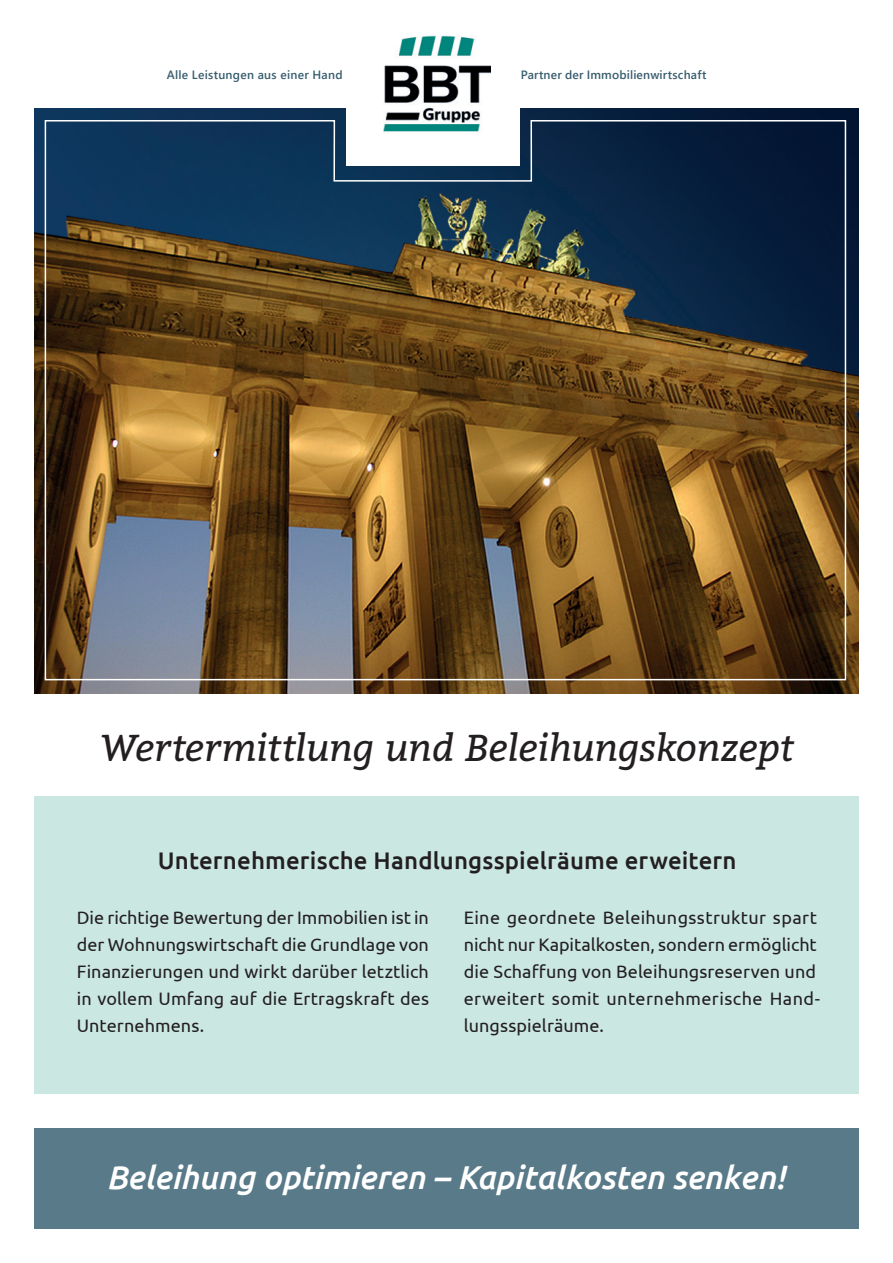
<style>
.page{position:relative;width:893px;height:1263px;background:#fff}
.page>*{position:absolute;margin:0;border:0;box-sizing:border-box;transform-origin:0 0}
.t1{font:italic 37.5px "Bitter";letter-spacing:-.01em;color:#231f20}
.t2{font:italic 500 33px "Ubuntu";color:#fff}
.t3{font:500 24px "Ubuntu";letter-spacing:.005em;color:#231f20}
.t4{font:18px/27px "Ubuntu";letter-spacing:.01em;color:#231f20;text-align:justify}
.t5{font:600 12px "Segoe UI";letter-spacing:.02em;color:#375d6e}
</style>
<div class="page">
<div style="left:34px;top:796px;width:825px;height:298px;background:#cae7e2"></div>
<img style="left:34px;top:108px;width:825px;height:585px">
<svg style="left:44px;top:119px;width:803px;height:562px;background:#5a4b34"></svg>
<div style="left:34px;top:1128px;width:825px;height:101px;background:#587a89"></div>
<div style="left:346px;top:10px;width:174px;height:156px;background:#fff"></div>
<img style="left:384px;top:35px;width:106px;height:97px">
<p class="t5" style="left:167px;top:64px;width:177px">Alle Leistungen aus einer Hand</p>
<p class="t5" style="left:521px;top:64px;width:187px">Partner der Immobilienwirtschaft</p>
<h1 class="t1" style="left:100px;top:720px;width:695px">Wertermittlung und Beleihungskonzept</h1>
<h3 class="t3" style="left:158px;top:845px;width:580px">Unternehmerische Handlungsspielräume erweitern</h3>
<p class="t4" style="left:77px;top:903px;width:354px">Die richtige Bewertung der Immobilien ist in der Wohnungswirtschaft die Grundlage von Finanzierungen und wirkt darüber letztlich in vollem Umfang auf die Ertragskraft des Unternehmens.</p>
<p class="t4" style="left:464px;top:903px;width:358px;text-align:left">Eine geordnete Beleihungsstruktur spart nicht nur Kapitalkosten, sondern ermöglicht die Schaffung von Beleihungsreserven und erweitert somit unternehmerische Hand&shy;lungsspielräume.</p>
<h2 class="t2" style="left:106px;top:1157px;width:680px">Beleihung optimieren – Kapitalkosten senken!</h2>
</div>
